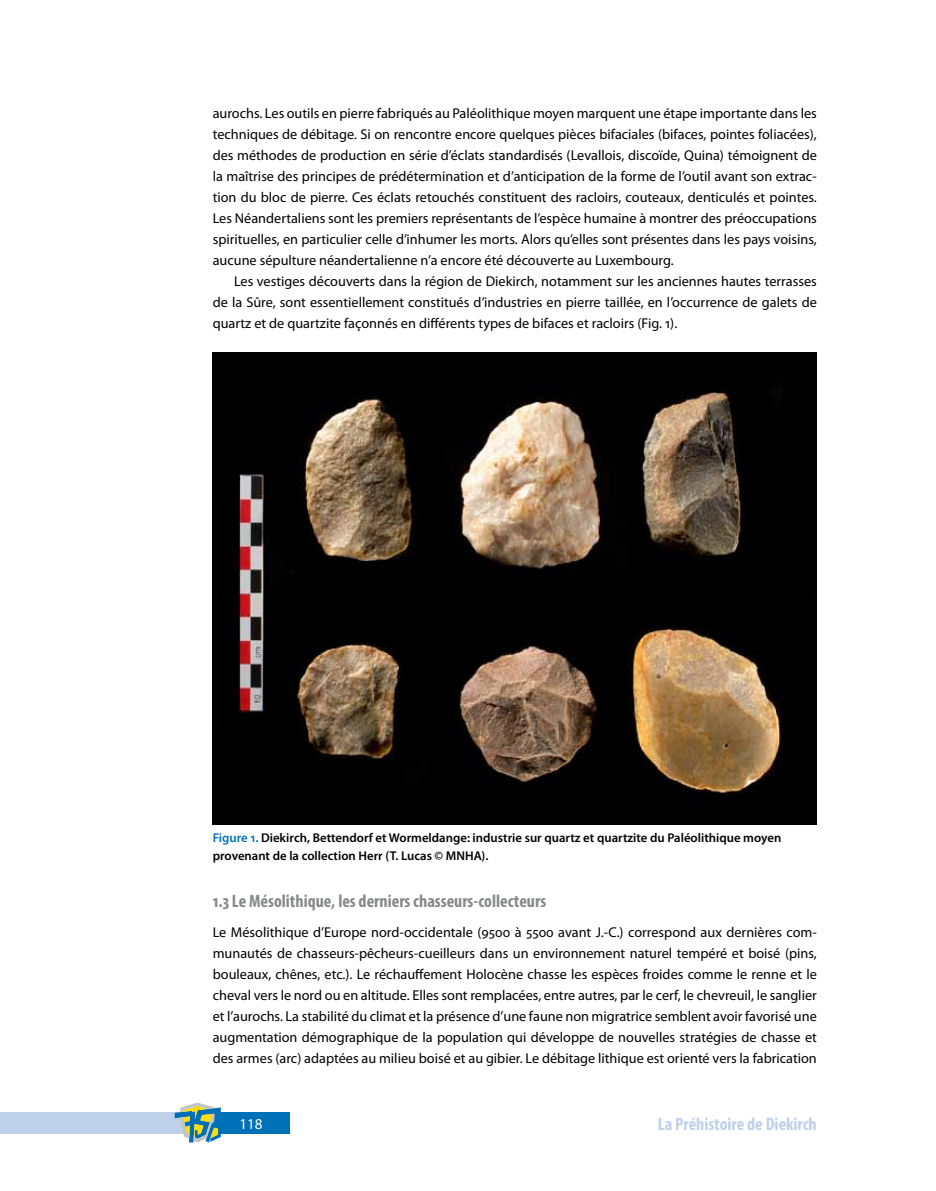
<style>
.page{position:relative;width:936px;height:1191px;background:#fff}
.page>*{position:absolute;margin:0;border:0;box-sizing:border-box;transform-origin:0 0}
.t1{font:700 condensed 18px "Myriad Pro";color:#87888a}
.t2{font:700 condensed 18px "Myriad Pro";color:#bfd1e9}
.t3{font:15px "Myriad Pro";color:#fff}
.t4{font:14.25px/21px "Myriad Pro";color:#000;text-align:justify}
.t5{font:600 12.75px/18px "Myriad Pro";color:#000}
.s1{color:#0071b8}
</style>
<div class="page">
<div style="left:213px;top:1112px;width:76px;height:21px;background:#0071b8"></div>
<div style="left:0;top:1112px;width:213px;height:21px;background:#bfd1e9"></div>
<svg style="left:175px;top:1102px;width:46px;height:40px"></svg>
<img style="left:213px;top:353px;width:603px;height:472px">
<p class="t4" style="left:213px;top:102px;width:605px">aurochs. Les outils en pierre fabriqués au Paléolithique moyen marquent une étape importante dans les techniques de débitage. Si on rencontre encore quelques pièces bifaciales (bifaces, pointes foliacées), des méthodes de production en série d’éclats standardisés (Levallois, discoïde, Quina) témoignent de la maîtrise des principes de prédétermination et d’anticipation de la forme de l’outil avant son extrac&shy;tion du bloc de pierre. Ces éclats retouchés constituent des racloirs, couteaux, denticulés et pointes.<br>Les Néandertaliens sont les premiers représentants de l’espèce humaine à montrer des préoccupations spirituelles, en particulier celle d’inhumer les morts. Alors qu’elles sont présentes dans les pays voisins, aucune sépulture néandertalienne n’a encore été découverte au Luxembourg.</p>
<p class="t4" style="left:213px;top:270px;width:605px;text-indent:21px">Les vestiges découverts dans la région de Diekirch, notamment sur les anciennes hautes terrasses de la Sûre, sont essentiellement constitués d’industries en pierre taillée, en l’occurrence de galets de quartz et de quartzite façonnés en différents types de bifaces et racloirs (Fig. 1).</p>
<p class="t5" style="left:213px;top:828px;width:570px"><span class="s1">Figure 1.</span> Diekirch, Bettendorf et Wormeldange: industrie sur quartz et quartzite du Paléolithique moyen provenant de la collection Herr (T. Lucas © MNHA).</p>
<p class="t1" style="left:213px;top:890px;width:335px">1.3 Le Mésolithique, les derniers chasseurs-collecteurs</p>
<p class="t4" style="left:213px;top:921px;width:605px">Le Mésolithique d’Europe nord-occidentale (9500 à 5500 avant J.-C.) correspond aux dernières com&shy;munautés de chasseurs-pêcheurs-cueilleurs dans un environnement naturel tempéré et boisé (pins, bouleaux, chênes, etc.). Le réchauffement Holocène chasse les espèces froides comme le renne et le cheval vers le nord ou en altitude. Elles sont remplacées, entre autres, par le cerf, le chevreuil, le sanglier et l’aurochs. La stabilité du climat et la présence d’une faune non migratrice semblent avoir favorisé une augmentation démographique de la population qui développe de nouvelles stratégies de chasse et des armes (arc) adaptées au milieu boisé et au gibier. Le débitage lithique est orienté vers la fabrication</p>
<p class="t3" style="left:239px;top:1114px;width:25px">118</p>
<p class="t2" style="left:657px;top:1112px;width:160px">La Préhistoire de Diekirch</p>
</div>
